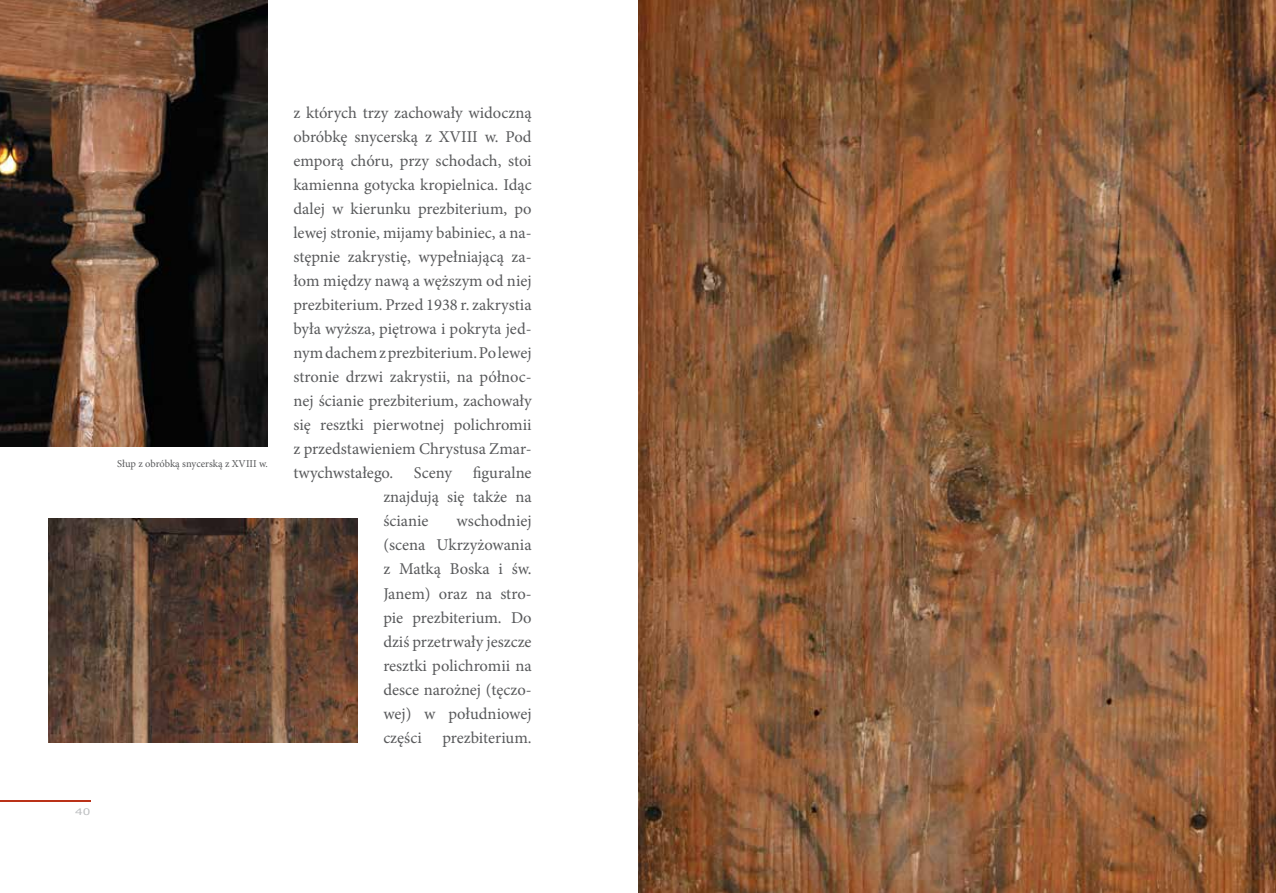
<style>
.page{position:relative;width:1276px;height:893px;background:#fff}
.page>*{position:absolute;margin:0;border:0;box-sizing:border-box;transform-origin:0 0}
.t1{font:16.5px/24px "Minion Pro";color:#58595b;text-align:justify}
.t2{font:10.5px "Minion Pro";letter-spacing:-.005em;color:#58595b}
.t3{font:9px "Verdana";color:#bcbec0;scale:1.33 1}
</style>
<div class="page">
<hr style="left:0;top:800px;width:91px;height:2px;background:#ba3118">
<img style="left:638px;top:0;width:638px;height:893px">
<img style="left:49px;top:519px;width:309px;height:223px">
<img style="left:0;top:0;width:268px;height:446px">
<p class="t3" style="left:75px;top:806px;width:13px">40</p>
<p class="t2" style="left:117px;top:456px;width:152px">Słup z obróbką snycerską z XVIII w.</p>
<p class="t1" style="left:293px;top:101px;width:240px">z których trzy zachowały widoczną</p>
<p class="t1" style="left:293px;top:125px;width:240px">obróbkę snycerską z XVIII w. Pod</p>
<p class="t1" style="left:293px;top:149px;width:240px">emporą chóru, przy schodach, stoi</p>
<p class="t1" style="left:293px;top:173px;width:240px">kamienna gotycka kropielnica. Idąc</p>
<p class="t1" style="left:293px;top:197px;width:240px">dalej w kierunku prezbiterium, po</p>
<p class="t1" style="left:293px;top:221px;width:240px">lewej stronie, mijamy babiniec, a na-</p>
<p class="t1" style="left:293px;top:245px;width:240px">stępnie zakrystię, wypełniającą za-</p>
<p class="t1" style="left:293px;top:269px;width:240px">łom między nawą a węższym od niej</p>
<p class="t1" style="left:293px;top:293px;width:240px">prezbiterium. Przed 1938 r. zakrystia</p>
<p class="t1" style="left:293px;top:317px;width:240px">była wyższa, piętrowa i pokryta jed-</p>
<p class="t1" style="left:293px;top:341px;width:240px">nym dachem z prezbiterium. Po lewej</p>
<p class="t1" style="left:293px;top:365px;width:240px">stronie drzwi zakrystii, na północ-</p>
<p class="t1" style="left:293px;top:389px;width:240px">nej ścianie prezbiterium, zachowały</p>
<p class="t1" style="left:293px;top:413px;width:240px">się resztki pierwotnej polichromii</p>
<p class="t1" style="left:293px;top:437px;width:240px">z przedstawieniem Chrystusa Zmar-</p>
<p class="t1" style="left:293px;top:461px;width:240px">twychwstałego. Sceny figuralne</p>
<p class="t1" style="left:383px;top:485px;width:150px">znajdują się także na</p>
<p class="t1" style="left:383px;top:509px;width:47px">ścianie</p>
<p class="t1" style="left:383px;top:509px;width:150px;text-indent:73px">wschodniej (scena Ukrzyżowania z Matką Boska i św.<br>Janem) oraz na stro&shy;pie prezbiterium. Do dziś przetrwały jeszcze resztki polichromii na desce narożnej (tęczo&shy;wej) w południowej części prezbiterium.</p>
</div>
